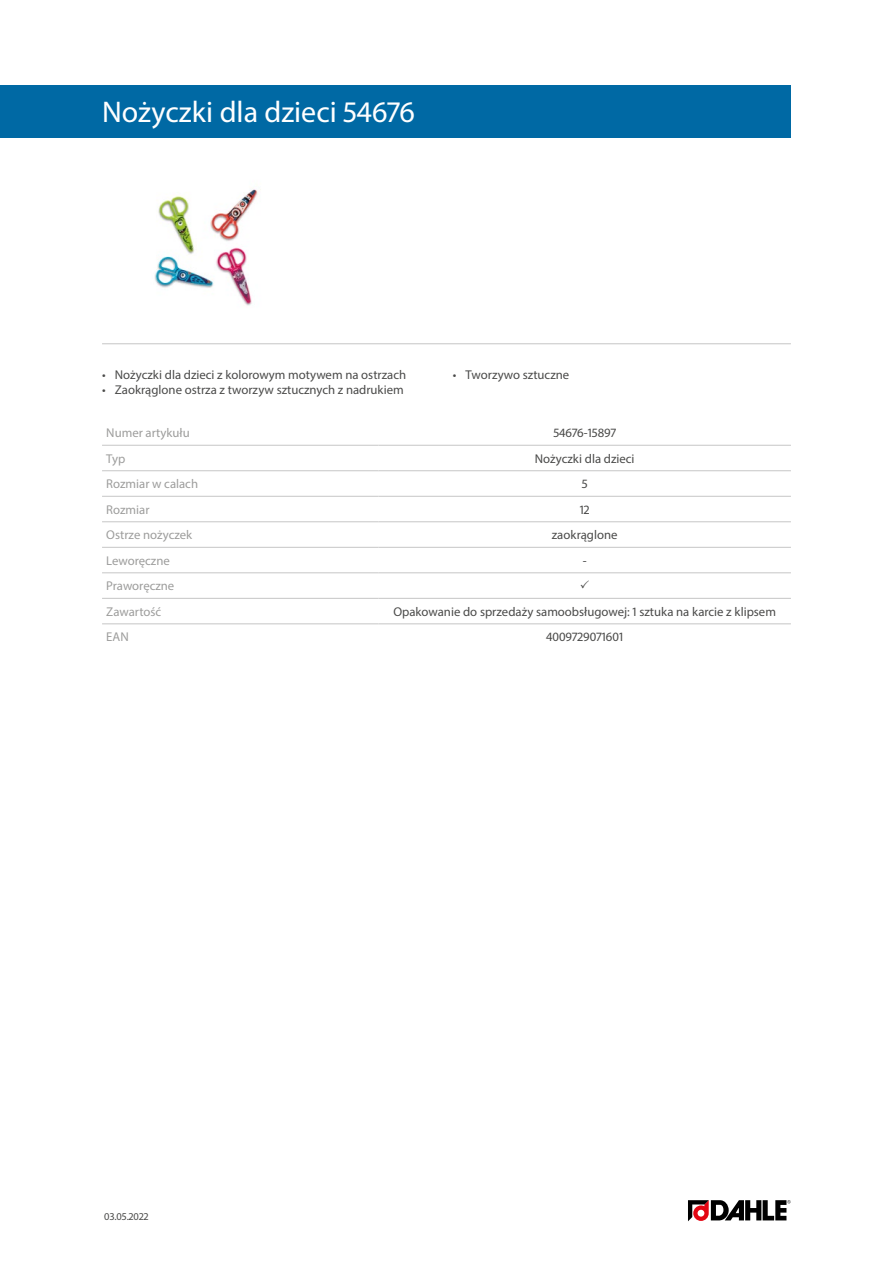
<style>
.page{position:relative;width:893px;height:1263px;background:#fff}
.page>*{position:absolute;margin:0;border:0;box-sizing:border-box;transform-origin:0 0}
.Produktname{font:30px "Myriad Pro";color:#fff}
.Produkttabelle_Zentr{font:12.75px "Myriad Pro";color:#4a4a49}
.Produkttabelle_Links{font:12.75px "Myriad Pro";color:#9d9d9c}
.t1{font:10.5px "Myriad Pro";color:#4a4a49}
</style>
<div class="page">
<img style="left:155px;top:189px;width:103px;height:117px">
<hr style="left:102px;top:343px;width:689px;height:1px;background:#c6c6c6">
<svg style="left:688px;top:1200px;width:103px;height:21px"></svg>
<div style="left:0;top:85px;width:791px;height:53px;background:#0069a4"></div>
<hr style="left:102px;top:445px;width:276px;height:1px;background:#c6c6c6">
<hr style="left:378px;top:445px;width:413px;height:1px;background:#c6c6c6">
<hr style="left:102px;top:470px;width:276px;height:1px;background:#c6c6c6">
<hr style="left:378px;top:470px;width:413px;height:1px;background:#c6c6c6">
<hr style="left:102px;top:496px;width:276px;height:1px;background:#c6c6c6">
<hr style="left:378px;top:496px;width:413px;height:1px;background:#c6c6c6">
<hr style="left:102px;top:521px;width:276px;height:1px;background:#c6c6c6">
<hr style="left:378px;top:521px;width:413px;height:1px;background:#c6c6c6">
<hr style="left:102px;top:547px;width:276px;height:1px;background:#c6c6c6">
<hr style="left:378px;top:547px;width:413px;height:1px;background:#c6c6c6">
<hr style="left:102px;top:572px;width:276px;height:1px;background:#c6c6c6">
<hr style="left:378px;top:572px;width:413px;height:1px;background:#c6c6c6">
<hr style="left:102px;top:598px;width:276px;height:1px;background:#c6c6c6">
<hr style="left:378px;top:598px;width:413px;height:1px;background:#c6c6c6">
<hr style="left:102px;top:623px;width:276px;height:1px;background:#c6c6c6">
<hr style="left:378px;top:623px;width:413px;height:1px;background:#c6c6c6">
<p class="Produktname" style="left:102px;top:94px;width:314px">Nożyczki dla dzieci 54676</p>
<p class="Produkttabelle_Zentr" style="left:102px;top:367px;width:306px">• Nożyczki dla dzieci z kolorowym motywem na ostrzach</p>
<p class="Produkttabelle_Zentr" style="left:102px;top:382px;width:303px">• Zaokrąglone ostrza z tworzyw sztucznych z nadrukiem</p>
<p class="Produkttabelle_Zentr" style="left:453px;top:367px;width:118px">• Tworzywo sztuczne</p>
<p class="Produkttabelle_Links" style="left:106px;top:425px;width:85px">Numer artykułu</p>
<p class="Produkttabelle_Zentr" style="left:553px;top:425px;width:64px">54676-15897</p>
<p class="Produkttabelle_Links" style="left:106px;top:451px;width:21px">Typ</p>
<p class="Produkttabelle_Zentr" style="left:535px;top:451px;width:101px">Nożyczki dla dzieci</p>
<p class="Produkttabelle_Links" style="left:106px;top:476px;width:93px">Rozmiar w calach</p>
<p class="Produkttabelle_Zentr" style="left:582px;top:476px;width:7px">5</p>
<p class="Produkttabelle_Links" style="left:106px;top:502px;width:45px">Rozmiar</p>
<p class="Produkttabelle_Zentr" style="left:580px;top:502px;width:11px">12</p>
<p class="Produkttabelle_Links" style="left:106px;top:527px;width:87px">Ostrze nożyczek</p>
<p class="Produkttabelle_Zentr" style="left:552px;top:527px;width:67px">zaokrąglone</p>
<p class="Produkttabelle_Links" style="left:106px;top:553px;width:65px">Leworęczne</p>
<p class="Produkttabelle_Zentr" style="left:583px;top:553px;width:5px">-</p>
<p class="Produkttabelle_Links" style="left:106px;top:578px;width:70px">Praworęczne</p>
<p class="Produkttabelle_Links" style="left:106px;top:604px;width:56px">Zawartość</p>
<p class="Produkttabelle_Zentr" style="left:393px;top:604px;width:384px">Opakowanie do sprzedaży samoobsługowej: 1 sztuka na karcie z klipsem</p>
<p class="Produkttabelle_Links" style="left:106px;top:629px;width:24px">EAN</p>
<p class="Produkttabelle_Zentr" style="left:546px;top:629px;width:79px">4009729071601</p>
<p class="t1" style="left:104px;top:1210px;width:46px">03.05.2022</p>
</div>
